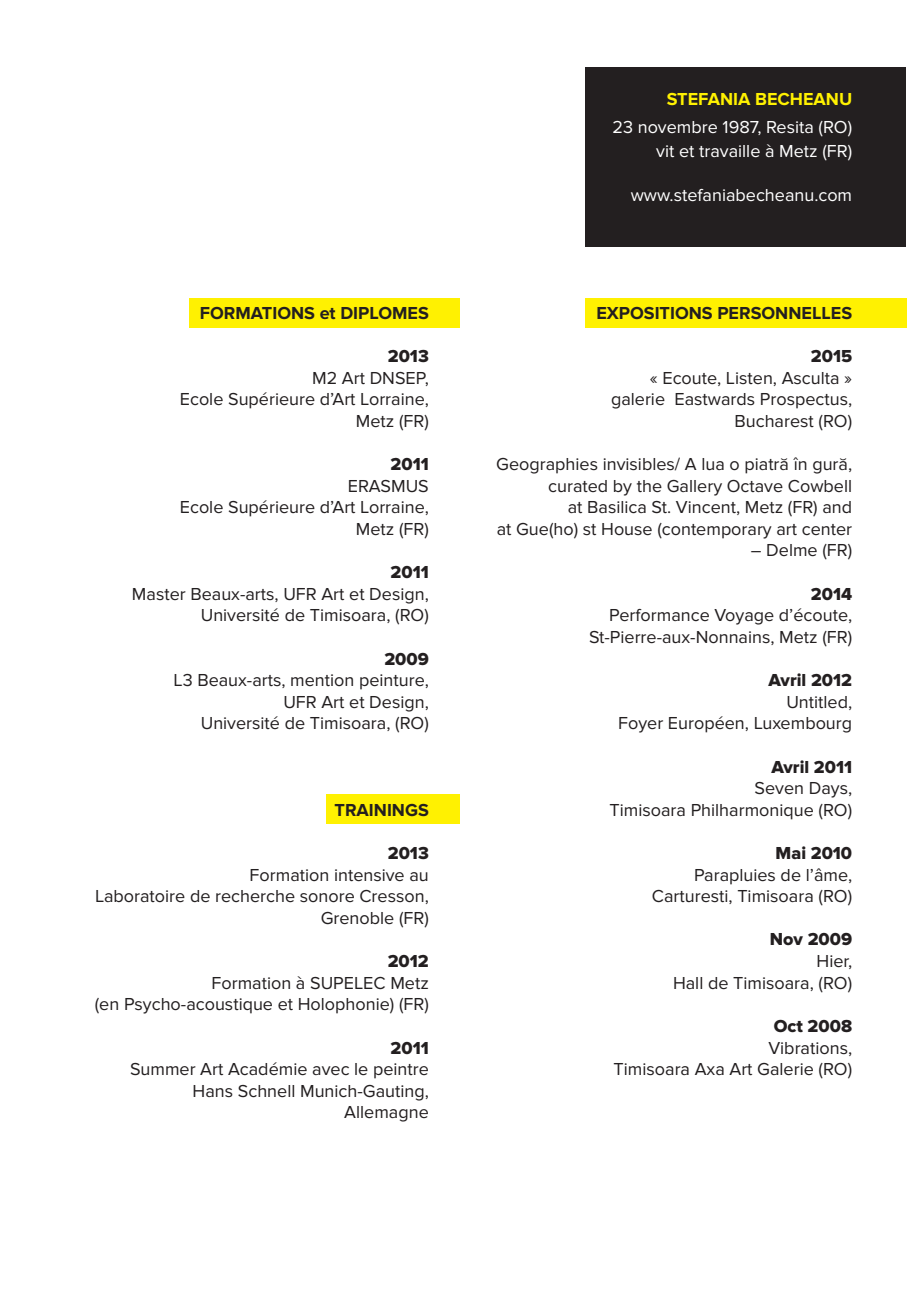
<style>
.page{position:relative;width:919px;height:1289px;background:#fff}
.page>*{position:absolute;margin:0;border:0;box-sizing:border-box;transform-origin:0 0}
.t1{font:18px/21.6px "Proxima Nova";color:#231f20;text-align:right}
.t2{font:18px "Proxima Nova Extrabld";color:#231f20}
.t3{font:18px/24.6px "Proxima Nova";color:#fff;text-align:right}
.t4{font:700 18px "Proxima Nova";color:#231f20}
.t5{font:700 18px "Proxima Nova";color:#fff101}
</style>
<div class="page">
<div style="left:585px;top:68px;width:320px;height:179px;background:#231f20"></div>
<div style="left:189px;top:298px;width:270px;height:29px;background:#fff101"></div>
<div style="left:585px;top:298px;width:321px;height:29px;background:#fff101"></div>
<div style="left:326px;top:794px;width:133px;height:29px;background:#fff101"></div>
<p class="t4" style="left:200px;top:302px;width:230px">FORMATIONS ET DIPLOMES</p>
<p class="t2" style="left:388px;top:345px;width:43px">2013</p>
<p class="t1" style="left:180px;top:367px;width:250px">M2 Art DNSEP,<br>Ecole Supérieure d’Art Lorraine,<br>Metz (FR)</p>
<p class="t2" style="left:390px;top:453px;width:40px">2011</p>
<p class="t1" style="left:180px;top:475px;width:250px">ERASMUS<br>Ecole Supérieure d’Art Lorraine,<br>Metz (FR)</p>
<p class="t2" style="left:390px;top:561px;width:40px">2011</p>
<p class="t1" style="left:132px;top:583px;width:298px">Master Beaux-arts, UFR Art et Design,<br>Université de Timisoara, (RO)</p>
<p class="t2" style="left:384px;top:648px;width:46px">2009</p>
<p class="t1" style="left:173px;top:669px;width:257px">L3 Beaux-arts, mention peinture,<br>UFR Art et Design,<br>Université de Timisoara, (RO)</p>
<p class="t4" style="left:334px;top:799px;width:96px">TRAININGS</p>
<p class="t2" style="left:388px;top:842px;width:43px">2013</p>
<p class="t1" style="left:95px;top:864px;width:335px">Formation intensive au<br>Laboratoire de recherche sonore Cresson,<br>Grenoble (FR)</p>
<p class="t2" style="left:387px;top:950px;width:43px">2012</p>
<p class="t1" style="left:95px;top:972px;width:335px">Formation à SUPELEC Metz<br>(en Psycho-acoustique et Holophonie) (FR)</p>
<p class="t2" style="left:390px;top:1037px;width:40px">2011</p>
<p class="t1" style="left:130px;top:1058px;width:300px">Summer Art Académie avec le peintre<br>Hans Schnell Munich-Gauting,<br>Allemagne</p>
<p class="t5" style="left:666px;top:89px;width:187px">STEFANIA BECHEANU</p>
<p class="t3" style="left:612px;top:115px;width:241px">23 novembre 1987, Resita (RO) vit et travaille à Metz (FR)</p>
<p class="t3" style="left:630px;top:182px;width:223px">www.stefaniabecheanu.com</p>
<p class="t4" style="left:596px;top:302px;width:34px">EXPOSITIONS</p>
<p class="t4" style="left:717px;top:302px;width:13px">PERSONNELLES</p>
<p class="t2" style="left:810px;top:345px;width:43px">2015</p>
<p class="t1" style="left:611px;top:367px;width:243px">« Ecoute, Listen, Asculta » galerie Eastwards Prospectus,<br>Bucharest (RO)</p>
<p class="t1" style="left:496px;top:453px;width:357px">Geographies invisibles/ A lua o piatră în gură, curated by the Gallery Octave Cowbell<br>at Basilica St. Vincent, Metz (FR) and<br>at Gue(ho) st House (contemporary art center</p>
<p class="t1" style="left:750px;top:540px;width:103px">– Delme (FR)</p>
<p class="t2" style="left:810px;top:583px;width:43px">2014</p>
<p class="t1" style="left:589px;top:604px;width:265px">Performance Voyage d’écoute,<br>St-Pierre-aux-Nonnains, Metz (FR)</p>
<p class="t2" style="left:768px;top:669px;width:85px">Avril 2012</p>
<p class="t1" style="left:618px;top:691px;width:235px">Untitled,<br>Foyer Européen, Luxembourg</p>
<p class="t2" style="left:771px;top:756px;width:82px">Avril 2011</p>
<p class="t1" style="left:609px;top:777px;width:244px">Seven Days,<br>Timisoara Philharmonique (RO)</p>
<p class="t2" style="left:775px;top:842px;width:78px">Mai 2010</p>
<p class="t1" style="left:652px;top:864px;width:202px">Parapluies de l’âme,<br>Carturesti, Timisoara (RO)</p>
<p class="t2" style="left:769px;top:929px;width:84px">Nov 2009</p>
<p class="t1" style="left:673px;top:950px;width:181px">Hier,<br>Hall de Timisoara, (RO)</p>
<p class="t2" style="left:773px;top:1015px;width:80px">Oct 2008</p>
<p class="t1" style="left:613px;top:1036px;width:240px">Vibrations,<br>Timisoara Axa Art Galerie (RO)</p>
</div>
